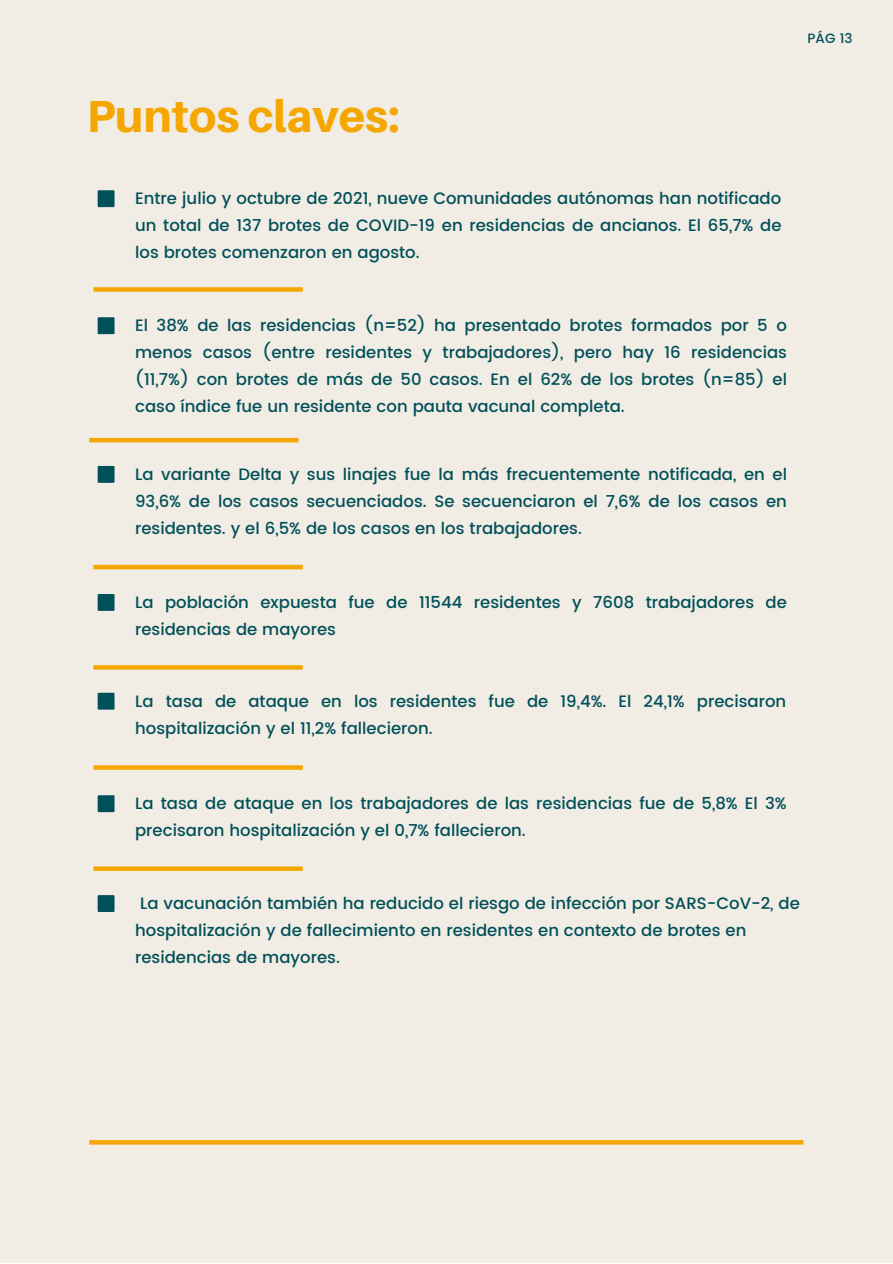
<style>
.page{position:relative;width:893px;height:1264px;background:#fff}
.page>*{position:absolute;margin:0;border:0;box-sizing:border-box;transform-origin:0 0}
.t1{font:800 45px "Aileron";color:#f5a700}
.t2{font:500 16.5px/27px "Poppins";color:#005059}
.t3{font:500 13.5px "Poppins";color:#005059}
</style>
<div class="page">
<div style="left:0;top:0;width:892px;height:1262px;background:#f1ece4"></div>
<svg style="left:89px;top:1140px;width:714px;height:4px;background:#f4a806"></svg>
<div style="left:93px;top:287px;width:210px;height:5px;background:#f5a700"></div>
<hr style="left:89px;top:438px;width:209px;height:4px;background:#f5a700">
<svg style="left:93px;top:665px;width:210px;height:4px"></svg>
<hr style="left:93px;top:565px;width:210px;height:4px;background:#f5a700">
<svg style="left:93px;top:765px;width:210px;height:4px"></svg>
<div style="left:93px;top:866px;width:210px;height:5px;background:#f5a700"></div>
<div style="left:98px;top:190px;width:16px;height:17px;background:#005059"></div>
<div style="left:98px;top:317px;width:16px;height:17px;background:#005059"></div>
<div style="left:98px;top:466px;width:16px;height:17px;background:#005059"></div>
<div style="left:98px;top:594px;width:16px;height:17px;background:#005059"></div>
<div style="left:98px;top:692px;width:16px;height:17px;background:#005059"></div>
<div style="left:98px;top:795px;width:16px;height:17px;background:#005059"></div>
<div style="left:98px;top:895px;width:16px;height:17px;background:#005059"></div>
<h1 class="t1" style="left:87px;top:89px;width:314px">Puntos claves:</h1>
<p class="t3" style="left:807px;top:30px;width:46px">PÁG 13</p>
<p class="t2" style="left:135px;top:185px;width:648px;text-align:justify">Entre julio y octubre de 2021, nueve Comunidades autónomas han notificado un total de 137 brotes de COVID-19 en residencias de ancianos. El 65,7% de los brotes comenzaron en agosto.</p>
<p class="t2" style="left:135px;top:312px;width:653px;text-align:justify">El 38% de las residencias (n=52) ha presentado brotes formados por 5 o menos casos (entre residentes y trabajadores), pero hay 16 residencias (11,7%) con brotes de más de 50 casos. En el 62% de los brotes (n=85) el caso índice fue un residente con pauta vacunal completa.</p>
<p class="t2" style="left:135px;top:460px;width:653px;text-align:justify">La variante Delta y sus linajes fue la más frecuentemente notificada, en el 93,6% de los casos secuenciados. Se secuenciaron el 7,6% de los casos en residentes. y el 6,5% de los casos en los trabajadores.</p>
<p class="t2" style="left:135px;top:588px;width:653px">La población expuesta fue de 11544 residentes y 7608 trabajadores de residencias de mayores</p>
<p class="t2" style="left:135px;top:687px;width:652px">La tasa de ataque en los residentes fue de 19,4%. El 24,1% precisaron hospitalización y el 11,2% fallecieron.</p>
<p class="t2" style="left:135px;top:790px;width:653px">La tasa de ataque en los trabajadores de las residencias fue de 5,8% El 3% precisaron hospitalización y el 0,7% fallecieron.</p>
<p class="t2" style="left:135px;top:889px;width:666px">La vacunación también ha reducido el riesgo de infección por SARS-CoV-2, de hospitalización y de fallecimiento en residentes en contexto de brotes en residencias de mayores.</p>
</div>
